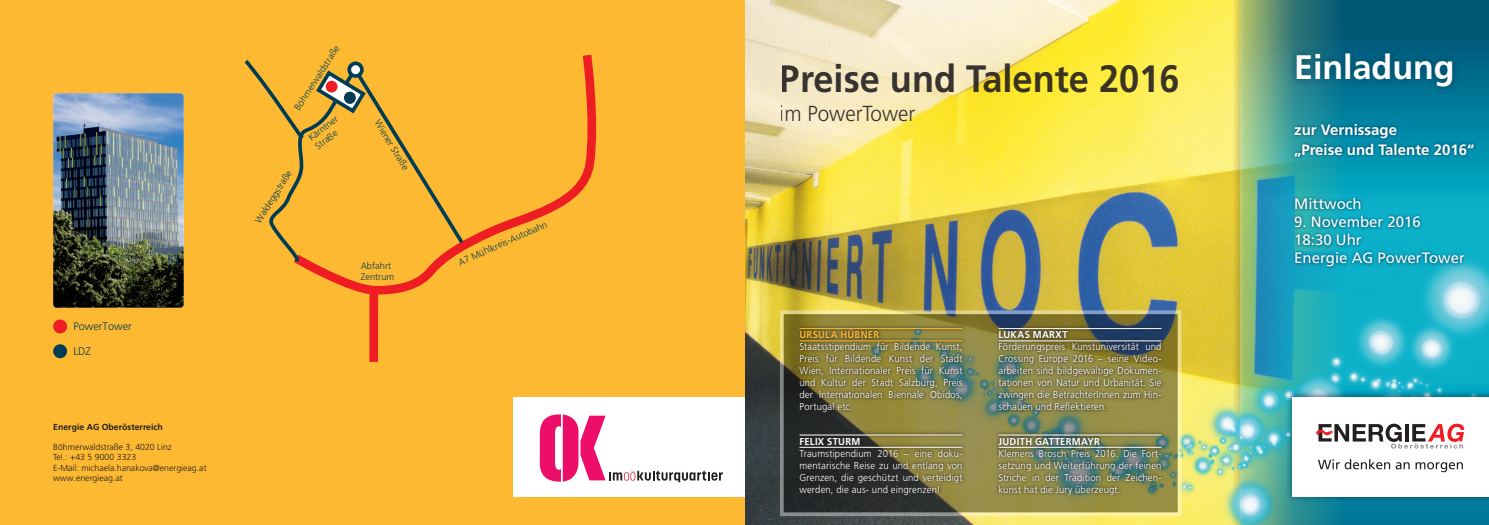
<style>
.page{position:relative;width:1489px;height:525px;background:#fff}
.page>*{position:absolute;margin:0;border:0;box-sizing:border-box;transform-origin:0 0}
.t1{font:700 38.12px "Frutiger LT Pro";color:#231f20;scale:.95 1}
.t2{font:700 34px "Frutiger LT Pro";color:#fff}
.t3{font:300 21.75px "Frutiger LT Pro";color:#231f20;scale:.95 1}
.t4{font:15px/18px "Frutiger LT Pro";color:#fff}
.t5{font:700 15px/20px "Frutiger LT Pro";color:#fff}
.t6{font:300 11px "Frutiger LT Pro";color:#003d54}
.t7{font:300 10px/12px "Frutiger LT Pro";letter-spacing:.015em;color:#fff;text-align:justify;scale:.95 1}
.t8{font:700 10px "Frutiger LT Pro";letter-spacing:.03em;color:#fff;scale:.95 1}
.t9{font:700 10px "Frutiger LT Pro";letter-spacing:.03em;color:#fdb931;scale:.95 1}
.t10{font:300 9.38px/11.2px "Frutiger LT Pro";color:#003d54}
.t11{font:300 8.75px/10px "Frutiger LT Pro";color:#231f20}
.t12{font:700 8.75px "Frutiger LT Pro";color:#231f20}
</style>
<div class="page">
<img style="left:744px;top:0;width:487px;height:524px">
<svg style="left:1231px;top:0;width:8px;height:239px;background:#e8d85b"></svg>
<div style="left:0;top:0;width:744px;height:524px;background:#fdb931"></div>
<img style="left:860px;top:239px;width:379px;height:285px">
<svg style="left:1243px;top:0;width:245px;height:239px;background:#2e868a"></svg>
<img style="left:1243px;top:239px;width:245px;height:285px">
<div style="left:1288px;top:45px;width:172px;height:49px;background:#003e59;opacity:.75"></div>
<div style="left:1290px;top:121px;width:187px;height:149px;background:#003e59;opacity:.75"></div>
<div style="left:1285px;top:389px;width:203px;height:114px;background:#003e59;opacity:.75"></div>
<div style="left:1292px;top:396px;width:196px;height:100px;background:#fff"></div>
<svg style="left:1316px;top:423px;width:148px;height:25px"></svg>
<svg style="left:1318px;top:459px;width:71px;height:10px"></svg>
<svg style="left:1395px;top:462px;width:14px;height:7px"></svg>
<svg style="left:1415px;top:462px;width:47px;height:10px"></svg>
<div style="left:369px;top:290px;width:9px;height:72px;background:#ee1d23"></div>
<svg style="left:297px;top:54px;width:300px;height:245px"></svg>
<svg style="left:269px;top:69px;width:198px;height:195px"></svg>
<div style="left:349px;top:63px;width:13px;height:13px;background:#fff;border-radius:50%"></div>
<div style="left:347px;top:61px;width:17px;height:17px;border:4px solid #003d54;border-radius:50%"></div>
<svg style="left:244px;top:57px;width:60px;height:83px"></svg>
<svg style="left:313px;top:68px;width:55px;height:48px"></svg>
<div style="left:344px;top:92px;width:12px;height:12px;background:#003d54;border-radius:50%"></div>
<img style="left:53px;top:93px;width:131px;height:214px">
<div style="left:326px;top:81px;width:11px;height:11px;background:#ee1d23;border-radius:50%"></div>
<div style="left:53px;top:319px;width:14px;height:14px;background:#ee1d23;border-radius:50%"></div>
<div style="left:53px;top:344px;width:14px;height:14px;background:#003d54;border-radius:50%"></div>
<div style="left:513px;top:396px;width:231px;height:100px;background:#fff"></div>
<svg style="left:540px;top:414px;width:183px;height:68px"></svg>
<svg style="left:1239px;top:0;width:4px;height:524px;background:#aec980"></svg>
<svg style="left:780px;top:310px;width:401px;height:206px;background:#817f4e"></svg>
<div style="left:795px;top:324px;width:171px;height:92px;background:#231f20;opacity:.75"></div>
<hr style="left:799px;top:328px;width:163px;height:1px;background:#fdb931">
<hr style="left:799px;top:340px;width:163px;height:1px;background:#fdb931">
<div style="left:994px;top:324px;width:171px;height:90px;background:#231f20;opacity:.75"></div>
<hr style="left:998px;top:328px;width:163px;height:1px;background:#fff">
<hr style="left:998px;top:340px;width:163px;height:1px;background:#fff">
<div style="left:795px;top:430px;width:171px;height:68px;background:#231f20;opacity:.75"></div>
<hr style="left:799px;top:434px;width:163px;height:1px;background:#fff">
<hr style="left:799px;top:446px;width:163px;height:1px;background:#fff">
<div style="left:994px;top:430px;width:171px;height:68px;background:#231f20;opacity:.75"></div>
<hr style="left:998px;top:434px;width:163px;height:1px;background:#fff">
<hr style="left:998px;top:446px;width:163px;height:1px;background:#fff">
<p class="t6" style="left:73px;top:320px;width:60px">PowerTower</p>
<p class="t6" style="left:73px;top:344px;width:19px">LDZ</p>
<p class="t12" style="left:53px;top:422px;width:111px">Energie AG Oberösterreich</p>
<p class="t11" style="left:53px;top:442px;width:155px">Böhmerwaldstraße 3, 4020 Linz<br>Tel.: +43 5 9000 3323<br>E-Mail: michaela.hanakova@energieag.at www.energieag.at</p>
<p class="t10" style="left:292px;top:106px;width:76px;rotate:-57deg">Böhmerwaldstraße</p>
<p class="t10" style="left:252px;top:219px;width:62px;rotate:-57deg">Waldeggstraße</p>
<p class="t10" style="left:306px;top:134px;width:36px;rotate:-38deg">Kärntner<br>Straße</p>
<p class="t10" style="left:382px;top:118px;width:58px;rotate:59deg">Wiener Straße</p>
<p class="t10" style="left:360px;top:260px;width:35px">Abfahrt<br>Zentrum</p>
<p class="t10" style="left:456px;top:257px;width:97px;rotate:-24deg">A7 Mühlkreis-Autobahn</p>
<h1 class="t1" style="left:780px;top:56px;width:422px">Preise und Talente 2016</h1>
<h3 class="t3" style="left:780px;top:101px;width:144px">im PowerTower</h3>
<p class="t9" style="left:799px;top:329px;width:85px">URSULA HÜBNER</p>
<p class="t7" style="left:799px;top:341px;width:173px">Staatsstipendium für Bildende Kunst, Preis für Bildende Kunst der Stadt Wien, Internationaler Preis für Kunst und Kultur der Stadt Salzburg, Preis der Internationalen Biennale Obidos, Portugal etc.</p>
<p class="t8" style="left:799px;top:435px;width:66px">FELIX STURM</p>
<p class="t7" style="left:799px;top:447px;width:173px">Traumstipendium 2016 – eine doku&shy;mentarische Reise zu und entlang von Grenzen, die geschützt und verteidigt werden, die aus- und eingrenzen!</p>
<p class="t8" style="left:998px;top:329px;width:74px">LUKAS MARXT</p>
<p class="t7" style="left:998px;top:341px;width:173px">Förderungspreis Kunstuniversität und Crossing Europe 2016 – seine Video&shy;arbeiten sind bildgewaltige Dokumen&shy;tationen von Natur und Urbanität. Sie zwingen die BetrachterInnen zum Hin&shy;schauen und Reflektieren.</p>
<p class="t8" style="left:998px;top:435px;width:108px">JUDITH GATTERMAYR</p>
<p class="t7" style="left:998px;top:447px;width:173px">Klemens Brosch Preis 2016. Die Fort&shy;setzung und Weiterführung der feinen Striche in der Tradition der Zeichen&shy;kunst hat die Jury überzeugt.</p>
<h2 class="t2" style="left:1293px;top:47px;width:162px">Einladung</h2>
<h3 class="t5" style="left:1293px;top:120px;width:181px">zur Vernissage<br>„Preise und Talente 2016“</h3>
<h3 class="t4" style="left:1293px;top:195px;width:69px">Mittwoch</h3>
<h3 class="t4" style="left:1293px;top:213px;width:172px">9. November 2016<br>18:30 Uhr<br>Energie AG PowerTower</h3>
</div>
